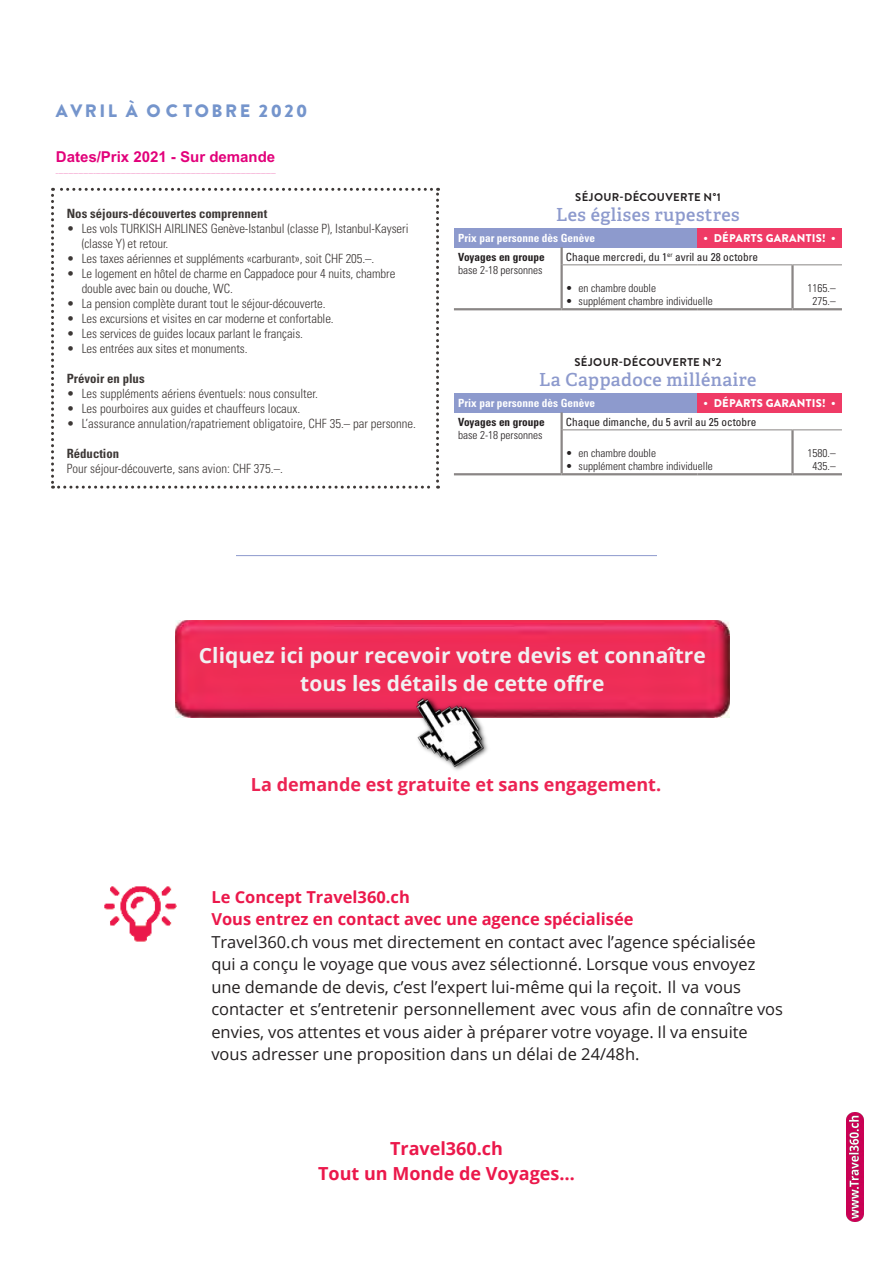
<style>
.page{position:relative;width:893px;height:1263px;background:#fff}
.page>*{position:absolute;margin:0;border:0;box-sizing:border-box;transform-origin:0 0}
.t1{font:700 21px/28.7px "Open Sans";color:#f1f1f2;text-align:center}
.t2{font:600 18px "Adelle";letter-spacing:.025em;color:#8d9acd}
.t3{font:700 18px "Open Sans";color:#ec2353}
.t4{font:700 18px/24.6px "Open Sans";color:#eb184b;text-align:center}
.t5{font:900 18px "Brandon Grotesque";letter-spacing:.14em;color:#7595cc}
.t6{font:16.5px/22.5px "Open Sans";color:#231f20}
.t7{font:700 16.5px/22.5px "Open Sans";color:#eb184b}
.t8{font:700 15px "Arial";color:#e2007a}
.t9{font:300 condensed 12.75px/15px "Univers";letter-spacing:-.005em;color:#3d3836}
.t10{font:700 condensed 12.75px "Univers";color:#3d3836}
.t11{font:300 condensed 11.25px/13.5px "Univers";color:#231f20;text-align:center}
.t12{font:condensed 11.25px "Univers";color:#231f20}
.t13{font:700 condensed 11.25px "Univers";color:#fff}
.t14{font:700 11.25px "Brandon Grotesque";letter-spacing:.035em;color:#231f20}
.t15{font:900 11.25px "Brandon Grotesque";letter-spacing:.02em;color:#fff}
.t16{font:700 condensed 11.25px "Univers";color:#231f20}
.t17{font:700 4.5px "Arial";color:#e2007a}
</style>
<div class="page">
<img style="left:104px;top:886px;width:72px;height:56px">
<img style="left:847px;top:1113px;width:16px;height:109px">
<img style="left:175px;top:620px;width:554px;height:97px">
<img style="left:413px;top:694px;width:77px;height:76px">
<svg style="left:51px;top:188px;width:388px;height:301px"></svg>
<div style="left:454px;top:228px;width:243px;height:19px;background:#8d9acd"></div>
<div style="left:697px;top:228px;width:145px;height:19px;background:#ef3b66"></div>
<hr style="left:560px;top:247px;width:3px;height:18px;background:#8a8685">
<hr style="left:560px;top:265px;width:3px;height:43px;background:#8a8685">
<hr style="left:791px;top:265px;width:3px;height:43px;background:#8a8685">
<hr style="left:563px;top:264px;width:134px;height:1px;background:#8a8685">
<hr style="left:697px;top:264px;width:95px;height:1px;background:#8a8685">
<hr style="left:792px;top:264px;width:50px;height:1px;background:#8a8685">
<hr style="left:792px;top:308px;width:50px;height:2px;background:#8a8685">
<hr style="left:454px;top:308px;width:108px;height:2px;background:#8a8685">
<hr style="left:562px;top:308px;width:135px;height:2px;background:#8a8685">
<hr style="left:697px;top:308px;width:95px;height:2px;background:#8a8685">
<div style="left:454px;top:393px;width:243px;height:19px;background:#8d9acd"></div>
<div style="left:697px;top:393px;width:145px;height:19px;background:#ef3b66"></div>
<hr style="left:560px;top:412px;width:3px;height:18px;background:#8a8685">
<hr style="left:560px;top:430px;width:3px;height:43px;background:#8a8685">
<hr style="left:791px;top:430px;width:3px;height:43px;background:#8a8685">
<hr style="left:563px;top:429px;width:134px;height:1px;background:#8a8685">
<hr style="left:697px;top:429px;width:95px;height:1px;background:#8a8685">
<hr style="left:792px;top:429px;width:50px;height:1px;background:#8a8685">
<hr style="left:792px;top:473px;width:50px;height:2px;background:#8a8685">
<hr style="left:454px;top:473px;width:108px;height:2px;background:#8a8685">
<hr style="left:562px;top:473px;width:135px;height:2px;background:#8a8685">
<hr style="left:697px;top:473px;width:95px;height:2px;background:#8a8685">
<hr style="left:236px;top:555px;width:421px;height:1px;background:#8d9acd">
<h2 class="t5" style="left:56px;top:98px;width:253px">AVRIL À O C TOBRE 2020</h2>
<p class="t8" style="left:56px;top:148px;width:221px">Dates/Prix 2021 - Sur demande</p>
<p class="t17" style="left:56px;top:168px;width:222px">________________________________________________________________________________________</p>
<p class="t10" style="left:67px;top:205px;width:202px">Nos séjours-découvertes comprennent</p>
<p class="t9" style="left:82px;top:221px;width:328px;text-indent:-15px">• Les vols TURKISH AIRLINES Genève-Istanbul (classe P), Istanbul-Kayseri (classe Y) et retour.</p>
<p class="t9" style="left:67px;top:251px;width:309px">• Les taxes aériennes et suppléments «carburant», soit CHF 205.–.</p>
<p class="t9" style="left:82px;top:266px;width:315px;text-indent:-15px">• Le logement en hôtel de charme en Cappadoce pour 4 nuits, chambre double avec bain ou douche, WC.</p>
<p class="t9" style="left:67px;top:296px;width:260px">• La pension complète durant tout le séjour-découverte.</p>
<p class="t9" style="left:67px;top:311px;width:268px">• Les excursions et visites en car moderne et confortable.</p>
<p class="t9" style="left:67px;top:326px;width:238px">• Les services de guides locaux parlant le français.</p>
<p class="t9" style="left:67px;top:341px;width:182px">• Les entrées aux sites et monuments.</p>
<p class="t10" style="left:67px;top:370px;width:79px">Prévoir en plus</p>
<p class="t9" style="left:67px;top:386px;width:253px">• Les suppléments aériens éventuels: nous consulter.</p>
<p class="t9" style="left:67px;top:401px;width:235px">• Les pourboires aux guides et chauffeurs locaux.</p>
<p class="t9" style="left:67px;top:416px;width:351px">• L’assurance annulation/rapatriement obligatoire, CHF 35.– par personne.</p>
<p class="t10" style="left:67px;top:445px;width:54px">Réduction</p>
<p class="t9" style="left:67px;top:461px;width:218px">Pour séjour-découverte, sans avion: CHF 375.–.</p>
<p class="t14" style="left:575px;top:190px;width:147px">SÉJOUR-DÉCOUVERTE N°1</p>
<h2 class="t2" style="left:556px;top:203px;width:185px">Les églises rupestres</h2>
<p class="t13" style="left:458px;top:231px;width:138px">Prix par personne dès Genève</p>
<p class="t15" style="left:703px;top:230px;width:134px">• DÉPARTS GARANTIS! •</p>
<p class="t16" style="left:458px;top:250px;width:88px">Voyages en groupe</p>
<p class="t11" style="left:458px;top:263px;width:86px">base 2-18 personnes</p>
<p class="t12" style="left:566px;top:249px;width:194px">Chaque mercredi, du 1<sup>er</sup> avril au 28 octobre</p>
<p class="t11" style="left:566px;top:281px;width:92px">• en chambre double</p>
<p class="t11" style="left:566px;top:294px;width:149px">• supplément chambre individuelle</p>
<p class="t11" style="left:808px;top:281px;width:30px">1165.–<br>275.–</p>
<p class="t14" style="left:574px;top:355px;width:149px">SÉJOUR-DÉCOUVERTE N°2</p>
<h2 class="t2" style="left:539px;top:368px;width:219px">La Cappadoce millénaire</h2>
<p class="t13" style="left:458px;top:396px;width:138px">Prix par personne dès Genève</p>
<p class="t15" style="left:703px;top:395px;width:134px">• DÉPARTS GARANTIS! •</p>
<p class="t16" style="left:458px;top:415px;width:88px">Voyages en groupe</p>
<p class="t11" style="left:458px;top:428px;width:86px">base 2-18 personnes</p>
<p class="t12" style="left:566px;top:414px;width:192px">Chaque dimanche, du 5 avril au 25 octobre</p>
<p class="t11" style="left:566px;top:446px;width:92px">• en chambre double</p>
<p class="t11" style="left:566px;top:459px;width:149px">• supplément chambre individuelle</p>
<p class="t11" style="left:808px;top:446px;width:30px">1580.–<br>435.–</p>
<h1 class="t1" style="left:199px;top:640px;width:508px">Cliquez ici pour recevoir votre devis et connaître tous les détails de cette offre</h1>
<h2 class="t3" style="left:251px;top:771px;width:412px">La demande est gratuite et sans engagement.</h2>
<p class="t7" style="left:211px;top:885px;width:424px">Le Concept Travel360.ch<br>Vous entrez en contact avec une agence spécialisée</p>
<p class="t6" style="left:211px;top:930px;width:573px">Travel360.ch vous met directement en contact avec l’agence spécialisée qui a conçu le voyage que vous avez sélectionné. Lorsque vous envoyez une demande de devis, c’est l’expert lui-même qui la reçoit. Il va vous contacter et s’entretenir personnellement avec vous afin de connaître vos envies, vos attentes et vous aider à préparer votre voyage. Il va ensuite vous adresser une proposition dans un délai de 24/48h.</p>
<h2 class="t4" style="left:318px;top:1136px;width:258px">Travel360.ch<br>Tout un Monde de Voyages…</h2>
</div>
